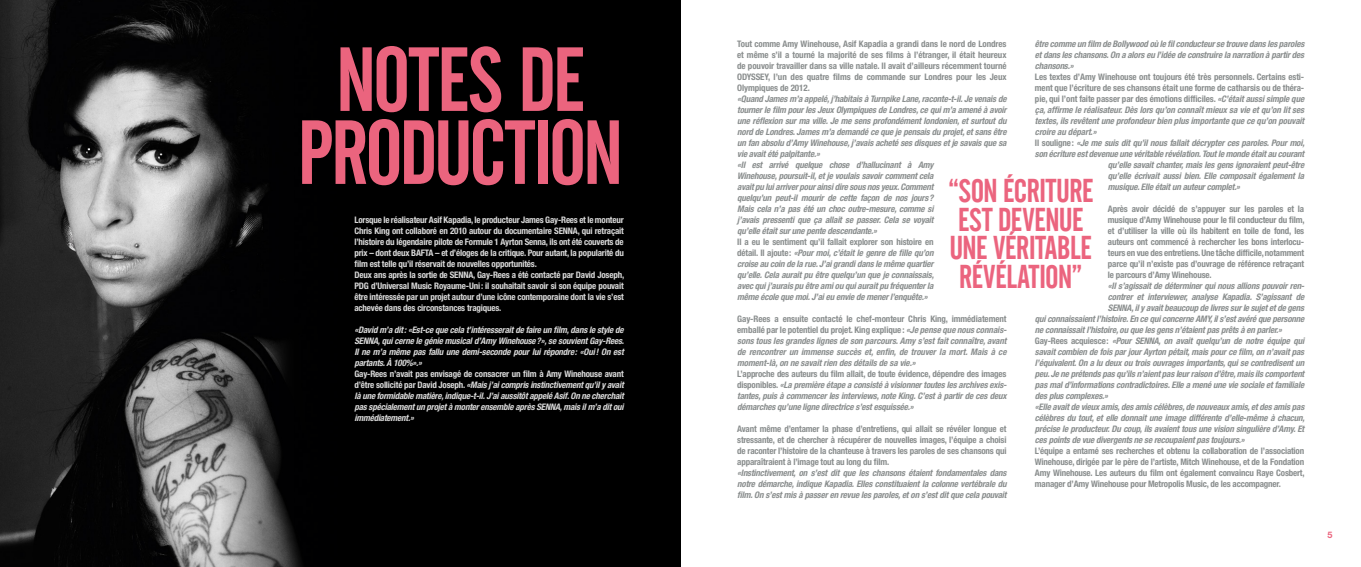
<style>
.page{position:relative;width:1361px;height:567px;background:#fff}
.page>*{position:absolute;margin:0;border:0;box-sizing:border-box;transform-origin:0 0}
.t1{font:90px/73px "Alternate Gothic No 2 BT";letter-spacing:-.04em;color:#eb647e;text-align:center}
.t2{font:32.3px/28.7px "Alternate Gothic No 2 BT";letter-spacing:-.02em;color:#eb647e}
.t3{font:italic 700 condensed 9px/11px "Helvetica Neue LT Std";letter-spacing:-.02em;color:#8a8e8e;text-align:justify}
.t4{font:700 condensed 9px/11px "Helvetica Neue LT Std";letter-spacing:-.01em;color:#8a8e8e;text-align:justify}
.t5{font:700 condensed 9px/11px "Helvetica Neue LT Std";letter-spacing:-.02em;color:#dadada}
.t6{font:italic 700 condensed 9px/11px "Helvetica Neue LT Std";letter-spacing:-.02em;color:#dadada;text-align:justify}
.t7{font:700 9px "Helvetica Neue LT Std";color:#eb647e}
.s1{font-style:normal}
.s2{font-style:italic}
</style>
<div class="page">
<div style="left:0;top:0;width:680px;height:567px;background:#000"></div>
<img style="left:0;top:0;width:302px;height:567px">
<h1 class="t1" style="left:297px;top:44px;width:328px">NOTES DE<br>PRODUCTION</h1>
<p class="t5" style="left:354px;top:214px;width:271px">Lorsque le réalisateur Asif Kapadia, le producteur James Gay-Rees et le monteur Chris King ont collaboré en 2010 autour du documentaire SENNA, qui retraçait l’histoire du légendaire pilote de Formule 1 Ayrton Senna, ils ont été couverts de prix – dont deux BAFTA – et d’éloges de la critique. Pour autant, la popularité du film est telle qu’il réservait de nouvelles opportunités.<br>Deux ans après la sortie de SENNA, Gay-Rees a été contacté par David Joseph, PDG d’Universal Music Royaume-Uni: il souhaitait savoir si son équipe pouvait être intéressée par un projet autour d’une icône contemporaine dont la vie s’est achevée dans des circonstances tragiques.</p>
<p class="t6" style="left:354px;top:324px;width:271px">«David m’a dit: «Est-ce que cela t’intéresserait de faire un film, dans le style de SENNA, qui cerne le génie musical d’Amy Winehouse?», se souvient Gay-Rees.<br>Il ne m’a même pas fallu une demi-seconde pour lui répondre: «Oui! On est partants. À 100%».»</p>
<p class="t6" style="left:354px;top:368px;width:271px"><span class="s1">Gay-Rees n’avait pas envisagé de consacrer un film à Amy Winehouse avant d’être sollicité par David Joseph.</span> «Mais j’ai compris instinctivement qu’il y avait là une formidable matière, indique-t-il. J’ai aussitôt appelé Asif. On ne cherchait pas spécialement un projet à monter ensemble après SENNA, mais il m’a dit oui immédiatement.»</p>
<p class="t3" style="left:1035px;top:38px;width:271px">être comme un film de Bollywood où le fil conducteur se trouve dans les paroles et dans les chansons. On a alors eu l’idée de construire la narration à partir des chansons.»</p>
<p class="t4" style="left:1035px;top:71px;width:271px">Les textes d’Amy Winehouse ont toujours été très personnels. Certains esti-</p>
<p class="t4" style="left:1035px;top:82px;width:271px">ment que l’écriture de ses chansons était une forme de catharsis ou de théra-</p>
<p class="t4" style="left:1035px;top:93px;width:271px">pie, qui l’ont faite passer par des émotions difficiles. <span class="s2">«C’était aussi simple que</span></p>
<p class="t3" style="left:1035px;top:104px;width:271px">ça, affirme le réalisateur. Dès lors qu’on connaît mieux sa vie et qu’on lit ses</p>
<p class="t3" style="left:1035px;top:115px;width:271px">textes, ils revêtent une profondeur bien plus importante que ce qu’on pouvait</p>
<p class="t3" style="left:1035px;top:126px;width:63px">croire au départ.»</p>
<p class="t3" style="left:1035px;top:137px;width:271px"><span class="s1">Il souligne:</span> «Je me suis dit qu’il nous fallait décrypter ces paroles. Pour moi,</p>
<p class="t3" style="left:1035px;top:148px;width:271px">son écriture est devenue une véritable révélation. Tout le monde était au courant</p>
<p class="t3" style="left:1108px;top:159px;width:198px">qu’elle savait chanter, mais les gens ignoraient peut-être</p>
<p class="t3" style="left:1108px;top:170px;width:198px">qu’elle écrivait aussi bien. Elle composait également la</p>
<p class="t3" style="left:1108px;top:181px;width:134px">musique. Elle était un auteur complet.»</p>
<p class="t4" style="left:1108px;top:203px;width:198px">Après avoir décidé de s’appuyer sur les paroles et la musique d’Amy Winehouse pour le fil conducteur du film, et d’utiliser la ville où ils habitent en toile de fond, les auteurs ont commencé à rechercher les bons interlocu&shy;teurs en vue des entretiens. Une tâche difficile, notamment parce qu’il n’existe pas d’ouvrage de référence retraçant le parcours d’Amy Winehouse.</p>
<p class="t3" style="left:1108px;top:280px;width:198px">«Il s’agissait de déterminer qui nous allions pouvoir ren-</p>
<p class="t3" style="left:1108px;top:291px;width:198px">contrer et interviewer, analyse Kapadia. S’agissant de</p>
<p class="t3" style="left:1108px;top:302px;width:198px">SENNA, il y avait beaucoup de livres sur le sujet et de gens</p>
<p class="t3" style="left:1035px;top:313px;width:271px">qui connaissaient l’histoire. En ce qui concerne AMY, il s’est avéré que personne</p>
<p class="t3" style="left:1035px;top:324px;width:249px">ne connaissait l’histoire, ou que les gens n’étaient pas prêts à en parler.»</p>
<p class="t3" style="left:1035px;top:335px;width:271px"><span class="s1">Gay-Rees acquiesce:</span> «Pour SENNA, on avait quelqu’un de notre équipe qui</p>
<p class="t3" style="left:1035px;top:346px;width:271px">savait combien de fois par jour Ayrton pétait, mais pour ce film, on n’avait pas</p>
<p class="t3" style="left:1035px;top:357px;width:271px">l’équivalent. On a lu deux ou trois ouvrages importants, qui se contredisent un</p>
<p class="t3" style="left:1035px;top:368px;width:271px">peu. Je ne prétends pas qu’ils n’aient pas leur raison d’être, mais ils comportent</p>
<p class="t3" style="left:1035px;top:379px;width:271px">pas mal d’informations contradictoires. Elle a mené une vie sociale et familiale</p>
<p class="t3" style="left:1035px;top:390px;width:75px">des plus complexes.»</p>
<p class="t3" style="left:1035px;top:401px;width:271px">«Elle avait de vieux amis, des amis célèbres, de nouveaux amis, et des amis pas</p>
<p class="t3" style="left:1035px;top:412px;width:271px">célèbres du tout, et elle donnait une image différente d’elle-même à chacun,</p>
<p class="t3" style="left:1035px;top:423px;width:271px">précise le producteur. Du coup, ils avaient tous une vision singulière d’Amy. Et</p>
<p class="t3" style="left:1035px;top:434px;width:211px">ces points de vue divergents ne se recoupaient pas toujours.»</p>
<p class="t4" style="left:1035px;top:445px;width:271px">L’équipe a entamé ses recherches et obtenu la collaboration de l’association Winehouse, dirigée par le père de l’artiste, Mitch Winehouse, et de la Fondation Amy Winehouse. Les auteurs du film ont également convaincu Raye Cosbert, manager d’Amy Winehouse pour Metropolis Music, de les accompagner.</p>
<p class="t4" style="left:737px;top:38px;width:271px">Tout comme Amy Winehouse, Asif Kapadia a grandi dans le nord de Londres et même s’il a tourné la majorité de ses films à l’étranger, il était heureux de pouvoir travailler dans sa ville natale. Il avait d’ailleurs récemment tourné ODYSSEY, l’un des quatre films de commande sur Londres pour les Jeux Olympiques de 2012.</p>
<p class="t3" style="left:737px;top:93px;width:271px;text-align:left">«Quand James m’a appelé, j’habitais à Turnpike Lane, raconte-t-il. Je venais de tourner le film pour les Jeux Olympiques de Londres, ce qui m’a amené à avoir une réflexion sur ma ville. Je me sens profondément londonien, et surtout du nord de Londres. James m’a demandé ce que je pensais du projet, et sans être un fan absolu d’Amy Winehouse, j’avais acheté ses disques et je savais que sa vie avait été palpitante.»<br>«Il est arrivé quelque chose d’hallucinant à Amy<br>Winehouse, poursuit-il, et je voulais savoir comment cela<br>avait pu lui arriver pour ainsi dire sous nos yeux. Comment<br>quelqu’un peut-il mourir de cette façon de nos jours?<br>Mais cela n’a pas été un choc outre-mesure, comme si<br>j’avais pressenti que ça allait se passer. Cela se voyait<br>qu’elle était sur une pente descendante.»</p>
<p class="t3" style="left:737px;top:236px;width:198px"><span class="s1">Il a eu le sentiment qu’il fallait explorer son histoire en détail. Il ajoute:</span> «Pour moi, c’était le genre de fille qu’on croise au coin de la rue. J’ai grandi dans le même quartier qu’elle. Cela aurait pu être quelqu’un que je connaissais, avec qui j’aurais pu être ami ou qui aurait pu fréquenter la même école que moi. J’ai eu envie de mener l’enquête.»</p>
<p class="t3" style="left:737px;top:313px;width:271px"><span class="s1">Gay-Rees a ensuite contacté le chef-monteur Chris King, immédiatement emballé par le potentiel du projet. King explique:</span> «Je pense que nous connais&shy;sons tous les grandes lignes de son parcours. Amy s’est fait connaître, avant de rencontrer un immense succès et, enfin, de trouver la mort. Mais à ce moment-là, on ne savait rien des détails de sa vie.»</p>
<p class="t3" style="left:737px;top:368px;width:271px"><span class="s1">L’approche des auteurs du film allait, de toute évidence, dépendre des images disponibles.</span> «La première étape a consisté à visionner toutes les archives exis&shy;tantes, puis à commencer les interviews, note King. C’est à partir de ces deux démarches qu’une ligne directrice s’est esquissée.»</p>
<p class="t4" style="left:737px;top:423px;width:271px">Avant même d’entamer la phase d’entretiens, qui allait se révéler longue et stressante, et de chercher à récupérer de nouvelles images, l’équipe a choisi de raconter l’histoire de la chanteuse à travers les paroles de ses chansons qui apparaîtraient à l’image tout au long du film.</p>
<p class="t3" style="left:737px;top:467px;width:271px">«Instinctivement, on s’est dit que les chansons étaient fondamentales dans notre démarche, indique Kapadia. Elles constituaient la colonne vertébrale du film. On s’est mis à passer en revue les paroles, et on s’est dit que cela pouvait</p>
<h2 class="t2" style="left:947px;top:177px;width:147px">“SON ÉCRITURE<br>EST DEVENUE<br>UNE VÉRITABLE<br>RÉVÉLATION”</h2>
<p class="t7" style="left:1327px;top:529px;width:7px">5</p>
</div>
